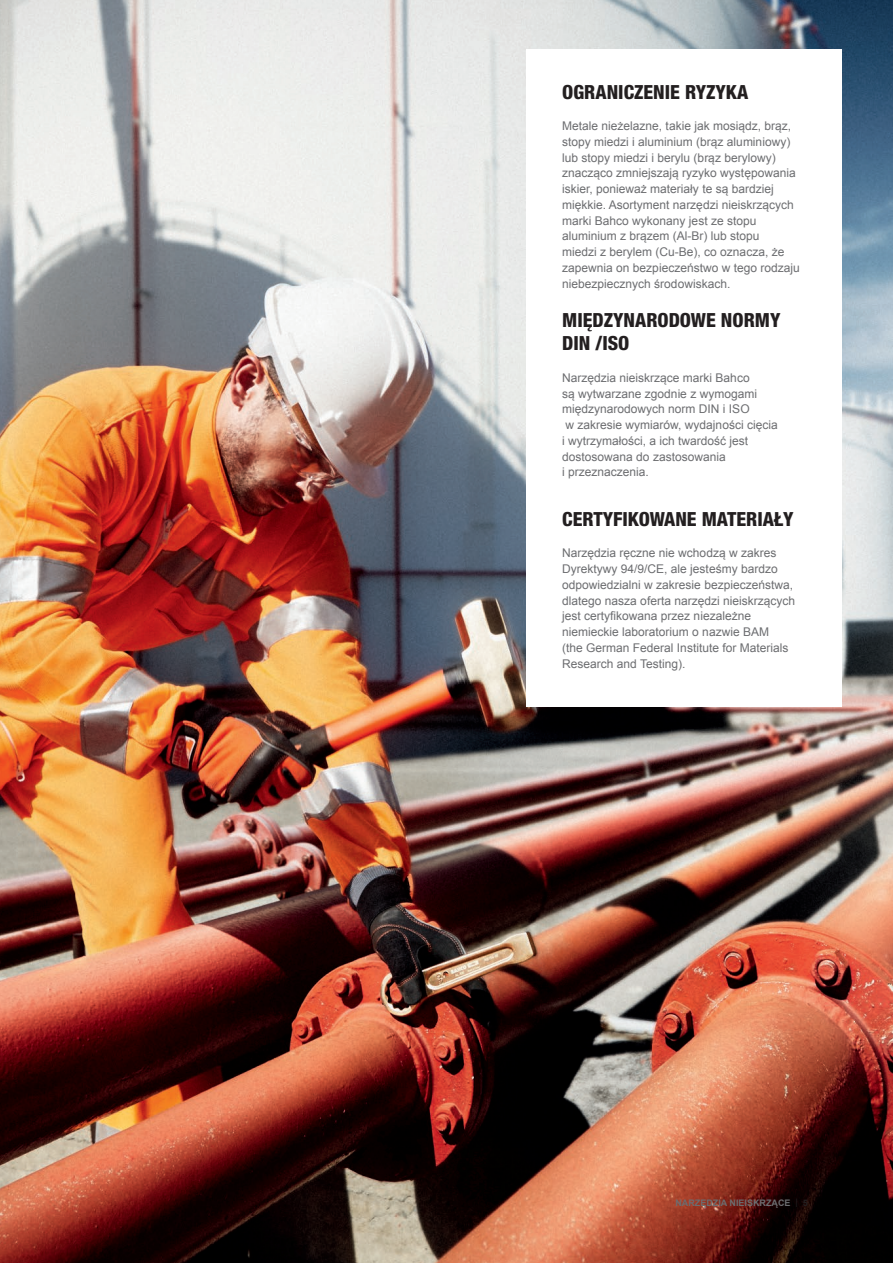
<style>
.page{position:relative;width:893px;height:1263px;background:#fff}
.page>*{position:absolute;margin:0;border:0;box-sizing:border-box;transform-origin:0 0}
.t1{font:800 condensed 19.5px/23.4px "Helvetica Neue LT Pro";color:#231f20}
.t2{font:12px/15.8px "Arial";color:#6c6d70}
.t3{font:700 9px "Arial";color:#6c6d70}
.s1{font-weight:400;color:#231f20}
.s2{color:#231f20}
</style>
<div class="page">
<img style="left:0;top:0;width:893px;height:1263px">
<div style="left:526px;top:49px;width:316px;height:657px;background:#fff"></div>
<h1 class="t1" style="left:562px;top:80px;width:188px">OGRANICZENIE RYZYKA</h1>
<p class="t2" style="left:562px;top:118px;width:239px">Metale nieżelazne, takie jak mosiądz, brąz, stopy miedzi i aluminium (brąz aluminiowy) lub stopy miedzi i berylu (brąz berylowy) znacząco zmniejszają ryzyko występowania iskier, ponieważ materiały te są bardziej miękkie. Asortyment narzędzi nieiskrzących marki Bahco wykonany jest ze stopu aluminium z brązem (Al-Br) lub stopu<br>miedzi z berylem (Cu-Be), co oznacza, że zapewnia on bezpieczeństwo w tego rodzaju niebezpiecznych środowiskach.</p>
<h1 class="t1" style="left:562px;top:308px;width:220px">MIĘDZYNARODOWE NORMY<br>DIN /ISO</h1>
<p class="t2" style="left:562px;top:370px;width:217px">Narzędzia nieiskrzące marki Bahco<br>są wytwarzane zgodnie z wymogami międzynarodowych norm DIN i ISO<br>w zakresie wymiarów, wydajności cięcia i wytrzymałości, a ich twardość jest dostosowana do zastosowania<br>i przeznaczenia.</p>
<h1 class="t1" style="left:562px;top:507px;width:233px">CERTYFIKOWANE MATERIAŁY</h1>
<p class="t2" style="left:562px;top:545px;width:234px">Narzędzia ręczne nie wchodzą w zakres Dyrektywy 94/9/CE, ale jesteśmy bardzo odpowiedzialni w zakresie bezpieczeństwa, dlatego nasza oferta narzędzi nieiskrzących jest certyfikowana przez niezależne niemieckie laboratorium o nazwie BAM<br>(the German Federal Institute for Materials Research and Testing).</p>
<p class="t3" style="left:675px;top:1196px;width:134px">NARZĘDZIA NIEISKRZĄCE <span class="s1">|</span> <span class="s2">5</span></p>
</div>
